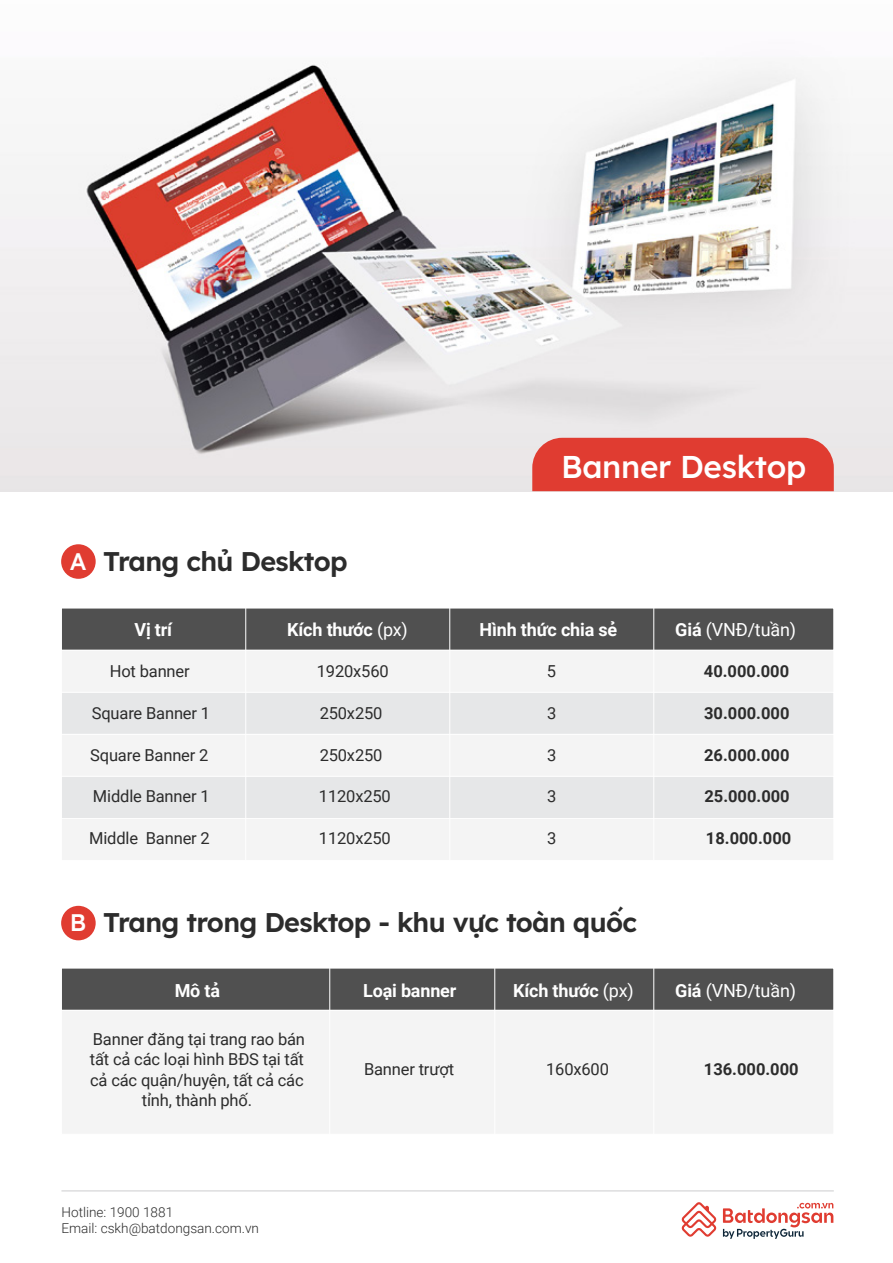
<style>
.page{position:relative;width:893px;height:1263px;background:#fff}
.page>*{position:absolute;margin:0;border:0;box-sizing:border-box;transform-origin:0 0}
.t1{font:500 31.5px "Lexend";letter-spacing:-.01em;color:#fff}
.t2{font:600 27px "Lexend";letter-spacing:-.025em;color:#2c2c2c}
.t3{font:500 24px "Lexend";color:#fff}
.t4{font:700 18px "Roboto";letter-spacing:-.01em;color:#fff}
.t5{font:18px "Roboto";letter-spacing:-.01em;color:#fff}
.t6{font:16.5px/20.5px "Roboto";letter-spacing:-.01em;color:#2c2c2c;text-align:center}
.t7{font:700 16.5px "Roboto";color:#2c2c2c}
.t8{font:300 13.65px/16.4px "Roboto";color:#2c2c2c}
.s1{font-weight:400}
.s2{font-weight:700}
</style>
<div class="page">
<div style="left:61px;top:544px;width:35px;height:35px;background:#e03c31;border-radius:50%"></div>
<img style="left:0;top:64px;width:893px;height:427px">
<div style="left:61px;top:608px;width:773px;height:43px;background:#505050"></div>
<div style="left:61px;top:650px;width:773px;height:43px;background:#f4f4f4"></div>
<div style="left:61px;top:692px;width:773px;height:43px;background:#e6e7e8;border:1px solid #fff"></div>
<div style="left:61px;top:734px;width:773px;height:43px;background:#f4f4f4"></div>
<div style="left:61px;top:818px;width:773px;height:43px;background:#f4f4f4"></div>
<div style="left:61px;top:776px;width:773px;height:43px;background:#e6e7e8;border:1px solid #fff"></div>
<hr style="left:245px;top:608px;width:1px;height:252px;background:#fff">
<hr style="left:449px;top:608px;width:1px;height:252px;background:#fff">
<hr style="left:653px;top:608px;width:1px;height:252px;background:#fff">
<div style="left:61px;top:968px;width:773px;height:43px;background:#505050"></div>
<div style="left:61px;top:1010px;width:773px;height:125px;background:#f4f4f4"></div>
<hr style="left:329px;top:968px;width:1px;height:166px;background:#fff">
<hr style="left:494px;top:968px;width:1px;height:166px;background:#fff">
<hr style="left:653px;top:968px;width:1px;height:166px;background:#fff">
<div style="left:532px;top:438px;width:302px;height:53px;background:#e03c31"></div>
<div style="left:61px;top:906px;width:35px;height:34px;background:#e03c31;border-radius:50%"></div>
<hr style="left:61px;top:1191px;width:773px;height:1px;background:#97999b">
<svg style="left:682px;top:1202px;width:34px;height:35px"></svg>
<svg style="left:723px;top:1203px;width:110px;height:36px"></svg>
<h3 class="t3" style="left:70px;top:544px;width:18px">A</h3>
<h2 class="t2" style="left:103px;top:542px;width:246px">Trang chủ Desktop</h2>
<h1 class="t1" style="left:561px;top:444px;width:247px">Banner Desktop</h1>
<p class="t4" style="left:134px;top:617px;width:39px">Vị trí</p>
<p class="t4" style="left:287px;top:617px;width:122px">Kích thước <span class="s1">(px)</span></p>
<p class="t4" style="left:480px;top:617px;width:139px">Hình thức chia sẻ</p>
<p class="t5" style="left:675px;top:617px;width:122px"><span class="s2">Giá</span> (VNĐ/tuần)</p>
<p class="t6" style="left:110px;top:661px;width:81px">Hot banner</p>
<p class="t6" style="left:92px;top:703px;width:120px">Square Banner 1</p>
<p class="t6" style="left:90px;top:745px;width:120px">Square Banner 2</p>
<p class="t6" style="left:93px;top:785px;width:118px">Middle Banner 1</p>
<p class="t6" style="left:89px;top:827px;width:122px">Middle Banner 2</p>
<p class="t6" style="left:317px;top:661px;width:73px">1920x560</p>
<p class="t6" style="left:320px;top:703px;width:64px">250x250</p>
<p class="t6" style="left:320px;top:744px;width:64px">250x250</p>
<p class="t6" style="left:319px;top:785px;width:73px">1120x250</p>
<p class="t6" style="left:319px;top:827px;width:73px">1120x250</p>
<p class="t7" style="left:704px;top:660px;width:87px">40.000.000</p>
<p class="t7" style="left:704px;top:702px;width:87px">30.000.000</p>
<p class="t7" style="left:704px;top:744px;width:87px">26.000.000</p>
<p class="t7" style="left:704px;top:784px;width:87px">25.000.000</p>
<p class="t7" style="left:706px;top:826px;width:87px">18.000.000</p>
<p class="t6" style="left:547px;top:660px;width:11px">5</p>
<p class="t6" style="left:547px;top:702px;width:11px">3</p>
<p class="t6" style="left:547px;top:744px;width:11px">3</p>
<p class="t6" style="left:547px;top:785px;width:11px">3</p>
<p class="t6" style="left:547px;top:827px;width:11px">3</p>
<h3 class="t3" style="left:70px;top:905px;width:18px">B</h3>
<h2 class="t2" style="left:103px;top:903px;width:535px">Trang trong Desktop - khu vực toàn quốc</h2>
<p class="t5" style="left:675px;top:977px;width:122px"><span class="s2">Giá</span> (VNĐ/tuần)</p>
<p class="t4" style="left:175px;top:977px;width:47px">Mô tả</p>
<p class="t4" style="left:363px;top:977px;width:95px">Loại banner</p>
<p class="t4" style="left:513px;top:977px;width:122px">Kích thước <span class="s1">(px)</span></p>
<p class="t6" style="left:90px;top:1028px;width:217px">Banner đăng tại trang rao bán tất cả các loại hình BĐS tại tất cả các quận/huyện, tất cả các tỉnh, thành phố.</p>
<p class="t6" style="left:364px;top:1058px;width:92px">Banner trượt</p>
<p class="t6" style="left:546px;top:1058px;width:64px">160x600</p>
<p class="t7" style="left:704px;top:1057px;width:96px">136.000.000</p>
<p class="t8" style="left:61px;top:1203px;width:199px">Hotline: 1900 1881<br>Email: cskh@batdongsan.com.vn</p>
</div>
